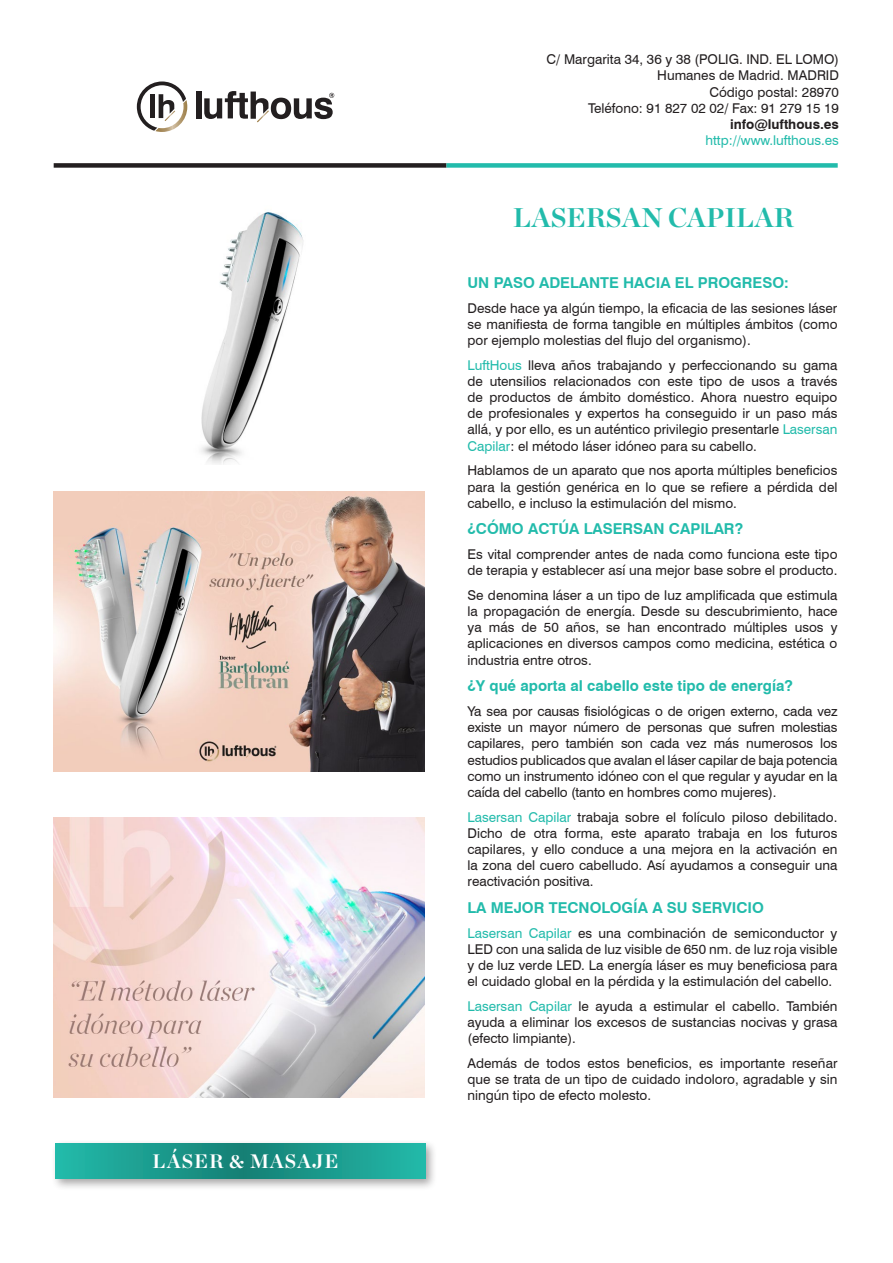
<style>
.page{position:relative;width:893px;height:1263px;background:#fff}
.page>*{position:absolute;margin:0;border:0;box-sizing:border-box;transform-origin:0 0}
.t1{font:700 27px "Chronicle Display";color:#22bbab}
.t2{font:700 19.5px "Chronicle Display";letter-spacing:.05em;color:#fff}
.t3{font:700 15px "Swiss 721 BT";color:#22bbab}
.t4{font:13.5px/16.2px "Swiss 721 BT";color:#231f20;text-align:justify}
.t5{font:13.5px "Swiss 721 BT";color:#22bbab}
.t6{font:700 13.5px "Swiss 721 BT";color:#231f20}
.s1{color:#22bbab}
</style>
<div class="page">
<div style="left:54px;top:163px;width:392px;height:5px;background:#231f20"></div>
<div style="left:446px;top:163px;width:392px;height:5px;background:#22bbab"></div>
<div style="left:52px;top:1139px;width:386px;height:52px;background:#231f20;opacity:.4"></div>
<svg style="left:56px;top:1143px;width:369px;height:36px;background:#1b9c8f"></svg>
<img style="left:201px;top:211px;width:103px;height:253px">
<img style="left:54px;top:492px;width:371px;height:279px">
<img style="left:53px;top:817px;width:372px;height:280px">
<div style="left:196px;top:91px;width:5px;height:27px;background:#231f20"></div>
<svg style="left:204px;top:91px;width:130px;height:31px"></svg>
<svg style="left:137px;top:81px;width:50px;height:51px"></svg>
<h2 class="t2" style="left:153px;top:1145px;width:187px">LÁSER &amp; MASAJE</h2>
<p class="t4" style="left:547px;top:51px;width:294px;text-align:right">C/ Margarita 34, 36 y 38 (POLIG. IND. EL LOMO)<br>Humanes de Madrid. MADRID<br>Código postal: 28970<br>Teléfono: 91 827 02 02/ Fax: 91 279 15 19</p>
<p class="t6" style="left:730px;top:116px;width:110px">info@lufthous.es</p>
<p class="t5" style="left:705px;top:132px;width:135px">http://www.lufthous.es</p>
<h1 class="t1" style="left:513px;top:196px;width:282px">LASERSAN CAPILAR</h1>
<p class="t3" style="left:467px;top:273px;width:323px">UN PASO ADELANTE HACIA EL PROGRESO:</p>
<p class="t4" style="left:467px;top:299px;width:371px">Desde hace ya algún tiempo, la eficacia de las sesiones láser se manifiesta de forma tangible en múltiples ámbitos (como por ejemplo molestias del flujo del organismo).</p>
<p class="t4" style="left:467px;top:357px;width:371px"><span class="s1">LuftHous</span> lleva años trabajando y perfeccionando su gama de utensilios relacionados con este tipo de usos a través de productos de ámbito doméstico. Ahora nuestro equipo de profesionales y expertos ha conseguido ir un paso más allá, y por ello, es un auténtico privilegio presentarle <span class="s1">Lasersan Capilar</span>: el método láser idóneo para su cabello.</p>
<p class="t4" style="left:467px;top:462px;width:371px">Hablamos de un aparato que nos aporta múltiples beneficios para la gestión genérica en lo que se refiere a pérdida del cabello, e incluso la estimulación del mismo.</p>
<p class="t3" style="left:467px;top:520px;width:277px">¿CÓMO ACTÚA LASERSAN CAPILAR?</p>
<p class="t4" style="left:467px;top:546px;width:371px">Es vital comprender antes de nada como funciona este tipo de terapia y establecer así una mejor base sobre el producto.</p>
<p class="t4" style="left:467px;top:587px;width:371px">Se denomina láser a un tipo de luz amplificada que estimula la propagación de energía. Desde su descubrimiento, hace ya más de 50 años, se han encontrado múltiples usos y aplicaciones en diversos campos como medicina, estética o industria entre otros.</p>
<p class="t3" style="left:467px;top:677px;width:327px">¿Y qué aporta al cabello este tipo de energía?</p>
<p class="t4" style="left:467px;top:703px;width:371px">Ya sea por causas fisiológicas o de origen externo, cada vez existe un mayor número de personas que sufren molestias capilares, pero también son cada vez más numerosos los estudios publicados que avalan el láser capilar de baja potencia como un instrumento idóneo con el que regular y ayudar en la caída del cabello (tanto en hombres como mujeres).</p>
<p class="t4" style="left:467px;top:809px;width:371px"><span class="s1">Lasersan Capilar</span> trabaja sobre el folículo piloso debilitado.<br>Dicho de otra forma, este aparato trabaja en los futuros capilares, y ello conduce a una mejora en la activación en la zona del cuero cabelludo. Así ayudamos a conseguir una reactivación positiva.</p>
<p class="t3" style="left:467px;top:898px;width:298px">LA MEJOR TECNOLOGÍA A SU SERVICIO</p>
<p class="t4" style="left:467px;top:925px;width:371px"><span class="s1">Lasersan Capilar</span> es una combinación de semiconductor y LED con una salida de luz visible de 650 nm. de luz roja visible y de luz verde LED. La energía láser es muy beneficiosa para el cuidado global en la pérdida y la estimulación del cabello.</p>
<p class="t4" style="left:467px;top:998px;width:371px"><span class="s1">Lasersan Capilar</span> le ayuda a estimular el cabello. También ayuda a eliminar los excesos de sustancias nocivas y grasa (efecto limpiante).</p>
<p class="t4" style="left:467px;top:1055px;width:371px">Además de todos estos beneficios, es importante reseñar que se trata de un tipo de cuidado indoloro, agradable y sin ningún tipo de efecto molesto.</p>
</div>
